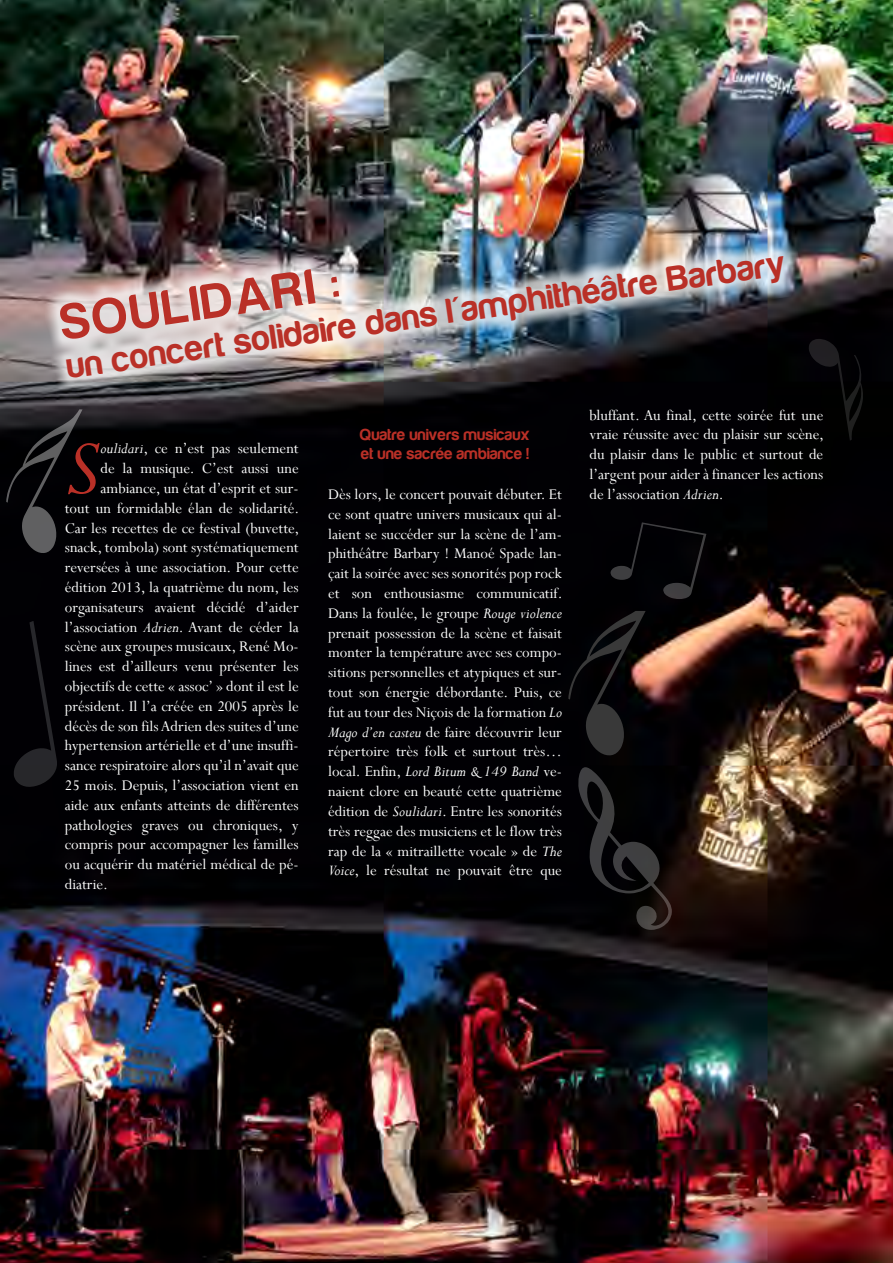
<style>
.page{position:relative;width:893px;height:1263px;background:#fff}
.page>*{position:absolute;margin:0;border:0;box-sizing:border-box;transform-origin:0 0}
.t1{font:italic 87.9px "Perpetua";color:#b93027}
.t2{font:700 51px "Harabara";color:#b93027}
.t3{font:700 36px "Harabara";color:#b93027}
.t4{font:16.5px/19.8px "Perpetua";color:#fff;text-align:justify}
.t5{font:700 16.5px/19.8px "Harabara";letter-spacing:.02em;color:#b93027}
.s1{font-style:italic}
</style>
<div class="page">
<img style="left:0;top:0;width:893px;height:1263px">
<img style="left:41px;top:183px;width:763px;height:220px">
<svg style="left:610px;top:522px;width:96px;height:77px;background:#08080b"></svg>
<svg style="left:578px;top:767px;width:94px;height:163px;background:#111012"></svg>
<svg style="left:808px;top:339px;width:55px;height:102px;background:#070608"></svg>
<svg style="left:568px;top:611px;width:78px;height:145px;background:#151213"></svg>
<svg style="left:13px;top:621px;width:45px;height:166px;background:#0a090d"></svg>
<svg style="left:6px;top:409px;width:77px;height:144px;background:#18171a"></svg>
<svg style="left:331px;top:277px;width:8px;height:20px"></svg>
<h3 class="t3" style="left:64px;top:346px;width:727px;rotate:-8deg">un concert solidaire dans l'amphithéâtre Barbary</h3>
<h2 class="t2" style="left:57px;top:296px;width:60px;rotate:-8deg">Soulidari</h2>
<h1 class="t1" style="left:65px;top:412px;width:37px">S</h1>
<p class="t4" style="left:100px;top:438px;width:200px"><span class="s1">oulidari</span>, ce n’est pas seulement</p>
<p class="t4" style="left:100px;top:458px;width:200px">de la musique. C’est aussi une</p>
<p class="t4" style="left:100px;top:478px;width:200px">ambiance, un état d’esprit et sur-</p>
<p class="t4" style="left:65px;top:498px;width:236px">tout un formidable élan de solidarité.</p>
<p class="t4" style="left:65px;top:518px;width:236px">Car les recettes de ce festival (buvette,</p>
<p class="t4" style="left:65px;top:537px;width:235px">snack, tombola) sont systématiquement</p>
<p class="t4" style="left:65px;top:557px;width:235px">reversées à une association. Pour cette</p>
<p class="t4" style="left:65px;top:577px;width:235px">édition 2013, la quatrième du nom, les</p>
<p class="t4" style="left:65px;top:597px;width:235px">organisateurs avaient décidé d’aider</p>
<p class="t4" style="left:65px;top:617px;width:235px">l’association <span class="s1">Adrien</span>. Avant de céder la</p>
<p class="t4" style="left:65px;top:636px;width:235px">scène aux groupes musicaux, René Mo-</p>
<p class="t4" style="left:65px;top:656px;width:235px">lines est d’ailleurs venu présenter les</p>
<p class="t4" style="left:65px;top:676px;width:235px">objectifs de cette « assoc’ » dont il est le</p>
<p class="t4" style="left:65px;top:696px;width:235px">président. Il l’a créée en 2005 après le</p>
<p class="t4" style="left:65px;top:716px;width:235px">décès de son fils Adrien des suites d’une</p>
<p class="t4" style="left:65px;top:735px;width:235px">hypertension artérielle et d’une insuffi-</p>
<p class="t4" style="left:65px;top:755px;width:235px">sance respiratoire alors qu’il n’avait que</p>
<p class="t4" style="left:65px;top:775px;width:235px">25 mois. Depuis, l’association vient en</p>
<p class="t4" style="left:65px;top:795px;width:235px">aide aux enfants atteints de différentes</p>
<p class="t4" style="left:65px;top:815px;width:235px">pathologies graves ou chroniques, y</p>
<p class="t4" style="left:65px;top:834px;width:235px">compris pour accompagner les familles</p>
<p class="t4" style="left:65px;top:854px;width:235px">ou acquérir du matériel médical de pé-</p>
<p class="t4" style="left:65px;top:874px;width:44px">diatrie.</p>
<p class="t5" style="left:360px;top:424px;width:171px">Quatre univers musicaux et une sacrée ambiance !</p>
<p class="t4" style="left:328px;top:484px;width:236px">Dès lors, le concert pouvait débuter. Et ce sont quatre univers musicaux qui al&shy;laient se succéder sur la scène de l’am&shy;phithéâtre Barbary ! Manoé Spade lan&shy;çait la soirée avec ses sonorités pop rock et son enthousiasme communicatif.<br>Dans la foulée, le groupe <span class="s1">Rouge violence </span>prenait possession de la scène et faisait monter la température avec ses compo&shy;sitions personnelles et atypiques et sur&shy;tout son énergie débordante. Puis, ce fut au tour des Niçois de la formation <span class="s1">Lo Mago d’en casteu</span> de faire découvrir leur répertoire très folk et surtout très… local. Enfin, <span class="s1">Lord Bitum &amp; 149 Band</span> ve&shy;naient clore en beauté cette quatrième édition de <span class="s1">Soulidari</span>. Entre les sonorités très reggae des musiciens et le flow très rap de la « mitraillette vocale » de <span class="s1">The Voice</span>, le résultat ne pouvait être que</p>
<p class="t4" style="left:589px;top:405px;width:236px">bluffant. Au final, cette soirée fut une vraie réussite avec du plaisir sur scène, du plaisir dans le public et surtout de l’argent pour aider à financer les actions de l’association <span class="s1">Adrien</span>.</p>
</div>
